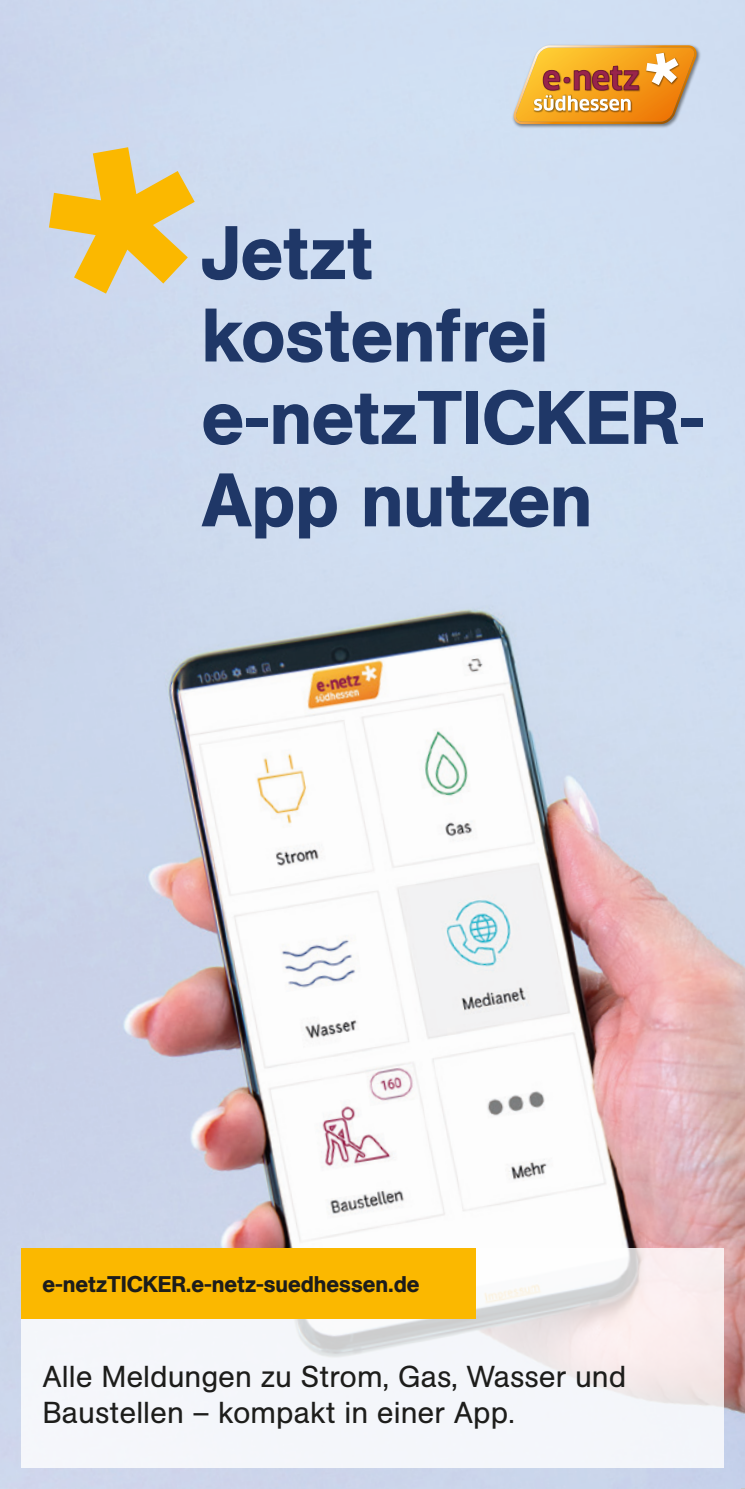
<style>
.page{position:relative;width:745px;height:1489px;background:#fff}
.page>*{position:absolute;margin:0;border:0;box-sizing:border-box;transform-origin:0 0}
.t1{font:500 75px "AG Book Pro";color:#1f3767}
.t2{font:30px/36px "AG Book Pro";color:#1d1d1b}
.t3{font:500 22.5px "AG Book Pro";color:#1d1d1b}
</style>
<div class="page">
<img style="left:0;top:0;width:744px;height:1488px">
<img style="left:510px;top:43px;width:192px;height:87px">
<svg style="left:513px;top:45px;width:183px;height:79px;background:#e1a24f"></svg>
<svg style="left:49px;top:147px;width:145px;height:146px;background:#e3c876"></svg>
<svg style="left:21px;top:1248px;width:702px;height:219px;fill:#f4f6fa"></svg>
<div style="left:21px;top:1248px;width:454px;height:71px;background:#fbb800"></div>
<p class="t1" style="left:201px;top:204px;width:173px">Jetzt</p>
<p class="t1" style="left:201px;top:286px;width:348px">kostenfrei</p>
<p class="t1" style="left:201px;top:369px;width:504px">e-netzTICKER-</p>
<p class="t1" style="left:201px;top:451px;width:391px">App nutzen</p>
<p class="t3" style="left:43px;top:1269px;width:378px">e-netzTICKER.e-netz-suedhessen.de</p>
<p class="t2" style="left:43px;top:1357px;width:585px">Alle Meldungen zu Strom, Gas, Wasser und<br>Baustellen – kompakt in einer App.</p>
</div>
